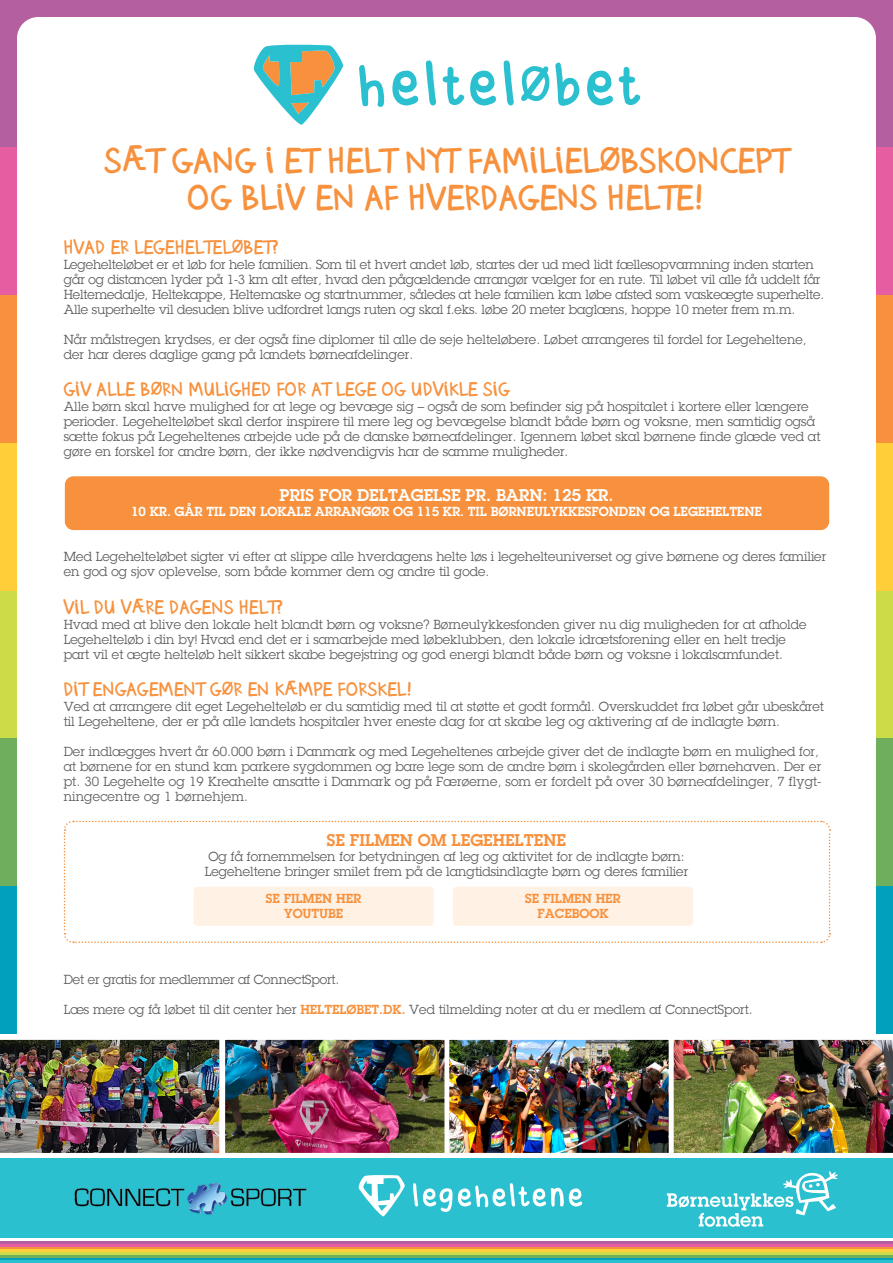
<style>
.page{position:relative;width:893px;height:1263px;background:#fff}
.page>*{position:absolute;margin:0;border:0;box-sizing:border-box;transform-origin:0 0}
.t1{font:30px/37.5px "Sikkerhedsklub";color:#f7913d;text-align:center}
.t2{font:16.5px "Sikkerhedsklub";color:#f7913d}
.t3{font:600 16.5px "Lubalin Graph";color:#fff}
.t4{font:600 16.5px "Lubalin Graph";color:#f7913d}
.t5{font:12.75px/15px "Lubalin Graph";color:#58595b}
.t6{font:600 12.75px "Lubalin Graph";color:#fff}
.t7{font:600 12.75px/15px "Lubalin Graph";color:#f7913d;text-align:center}
.s1{font-weight:600;color:#f7913d}
</style>
<div class="page">
<div style="left:0;top:0;width:893px;height:148px;background:#b45f9f"></div>
<div style="left:0;top:590px;width:893px;height:148px;background:#ccdc48"></div>
<div style="left:0;top:295px;width:893px;height:148px;background:#f7913d"></div>
<div style="left:0;top:886px;width:893px;height:147px;background:#01a0bb"></div>
<div style="left:0;top:148px;width:893px;height:147px;background:#e75da2"></div>
<div style="left:0;top:738px;width:893px;height:148px;background:#6eae5c"></div>
<div style="left:0;top:443px;width:893px;height:147px;background:#ffce38"></div>
<div style="left:0;top:1158px;width:893px;height:79px;background:#2bc0cf"></div>
<hr style="left:0;top:1241px;width:893px;height:3px;background:#b45f9f">
<hr style="left:0;top:1252px;width:893px;height:3px;background:#ccdc48">
<hr style="left:0;top:1247px;width:893px;height:2px;background:#f7913d">
<hr style="left:0;top:1257px;width:893px;height:3px;background:#01a0bb">
<hr style="left:0;top:1244px;width:893px;height:3px;background:#e75da2">
<hr style="left:0;top:1255px;width:893px;height:2px;background:#6eae5c">
<hr style="left:0;top:1249px;width:893px;height:3px;background:#ffce38">
<hr style="left:0;top:1260px;width:893px;height:3px;background:#2bc0cf">
<svg style="left:358px;top:1175px;width:47px;height:42px"></svg>
<svg style="left:413px;top:1183px;width:39px;height:29px"></svg>
<svg style="left:458px;top:1183px;width:124px;height:24px"></svg>
<svg style="left:667px;top:1171px;width:171px;height:56px"></svg>
<img style="left:74px;top:1183px;width:233px;height:32px">
<div style="left:17px;top:17px;width:859px;height:1054px;background:#fff;border-radius:21px"></div>
<svg style="left:253px;top:44px;width:90px;height:81px"></svg>
<svg style="left:359px;top:65px;width:25px;height:42px"></svg>
<svg style="left:392px;top:71px;width:26px;height:34px"></svg>
<svg style="left:426px;top:61px;width:10px;height:44px"></svg>
<svg style="left:443px;top:67px;width:21px;height:38px"></svg>
<svg style="left:470px;top:71px;width:26px;height:34px"></svg>
<svg style="left:504px;top:61px;width:10px;height:44px"></svg>
<svg style="left:521px;top:66px;width:28px;height:35px"></svg>
<svg style="left:555px;top:63px;width:24px;height:43px"></svg>
<svg style="left:587px;top:71px;width:26px;height:34px"></svg>
<svg style="left:619px;top:67px;width:21px;height:38px"></svg>
<img style="left:0;top:1039px;width:220px;height:114px">
<img style="left:450px;top:1041px;width:218px;height:111px">
<div style="left:446px;top:1037px;width:226px;height:119px;border:3px solid #fff"></div>
<img style="left:226px;top:1041px;width:218px;height:111px">
<div style="left:222px;top:1037px;width:226px;height:119px;border:3px solid #fff"></div>
<img style="left:671px;top:1037px;width:222px;height:119px">
<div style="left:65px;top:476px;width:764px;height:54px;background:#f7913d;border-radius:9px"></div>
<svg style="left:63px;top:820px;width:768px;height:123px"></svg>
<div style="left:193px;top:887px;width:241px;height:39px;background:#fff1e4;border-radius:4px"></div>
<div style="left:453px;top:887px;width:240px;height:39px;background:#fff1e4;border-radius:4px"></div>
<h1 class="t1" style="left:104px;top:142px;width:686px">SÆT GANG I ET HELT NYT FAMILIELØBSKONCEPT<br>OG BLIV EN AF HVERDAGENS HELTE!</h1>
<p class="t2" style="left:64px;top:236px;width:216px">HVAD ER LEGEHELTELØBET?</p>
<p class="t5" style="left:64px;top:256px;width:762px">Legehelteløbet er et løb for hele familien. Som til et hvert andet løb, startes der ud med lidt fællesopvarmning inden starten går og distancen lyder på 1-3 km alt efter, hvad den pågældende arrangør vælger for en rute. Til løbet vil alle få uddelt får Heltemedalje, Heltekappe, Heltemaske og startnummer, således at hele familien kan løbe afsted som vaskeægte superhelte.<br>Alle superhelte vil desuden blive udfordret langs ruten og skal f.eks. løbe 20 meter baglæns, hoppe 10 meter frem m.m.</p>
<p class="t5" style="left:64px;top:331px;width:744px">Når målstregen krydses, er der også fine diplomer til alle de seje helteløbere. Løbet arrangeres til fordel for Legeheltene, der har deres daglige gang på landets børneafdelinger.</p>
<p class="t2" style="left:64px;top:379px;width:448px">GIV ALLE BØRN MULIGHED FOR AT LEGE OG UDVIKLE SIG</p>
<p class="t5" style="left:64px;top:399px;width:758px">Alle børn skal have mulighed for at lege og bevæge sig – også de som befinder sig på hospitalet i kortere eller længere perioder. Legehelteløbet skal derfor inspirere til mere leg og bevægelse blandt både børn og voksne, men samtidig også sætte fokus på Legeheltenes arbejde ude på de danske børneafdelinger. Igennem løbet skal børnene finde glæde ved at gøre en forskel for andre børn, der ikke nødvendigvis har de samme muligheder.</p>
<p class="t3" style="left:279px;top:484px;width:335px">PRIS FOR DELTAGELSE PR. BARN: 125 KR.</p>
<p class="t6" style="left:131px;top:503px;width:632px">10 KR. GÅR TIL DEN LOKALE ARRANGØR OG 115 KR. TIL BØRNEULYKKESFONDEN OG LEGEHELTENE</p>
<p class="t5" style="left:64px;top:549px;width:764px">Med Legehelteløbet sigter vi efter at slippe alle hverdagens helte løs i legehelteuniverset og give børnene og deres familier en god og sjov oplevelse, som både kommer dem og andre til gode.</p>
<p class="t2" style="left:64px;top:596px;width:221px">VIL DU VÆRE DAGENS HELT?</p>
<p class="t5" style="left:64px;top:616px;width:744px">Hvad med at blive den lokale helt blandt børn og voksne? Børneulykkesfonden giver nu dig muligheden for at afholde<br>Legehelteløb i din by! Hvad end det er i samarbejde med løbeklubben, den lokale idrætsforening eller en helt tredje part vil et ægte helteløb helt sikkert skabe begejstring og god energi blandt både børn og voksne i lokalsamfundet.</p>
<p class="t2" style="left:64px;top:679px;width:350px">DIT ENGAGEMENT GØR EN KÆMPE FORSKEL!</p>
<p class="t5" style="left:64px;top:699px;width:762px">Ved at arrangere dit eget Legehelteløb er du samtidig med til at støtte et godt formål. Overskuddet fra løbet går ubeskåret til Legeheltene, der er på alle landets hospitaler hver eneste dag for at skabe leg og aktivering af de indlagte børn.</p>
<p class="t5" style="left:64px;top:744px;width:759px">Der indlægges hvert år 60.000 børn i Danmark og med Legeheltenes arbejde giver det de indlagte børn en mulighed for, at børnene for en stund kan parkere sygdommen og bare lege som de andre børn i skolegården eller børnehaven. Der er pt. 30 Legehelte og 19 Kreahelte ansatte i Danmark og på Færøerne, som er fordelt på over 30 børneafdelinger, 7 flygt&shy;ningecentre og 1 børnehjem.</p>
<p class="t4" style="left:327px;top:829px;width:241px">SE FILMEN OM LEGEHELTENE</p>
<p class="t5" style="left:205px;top:849px;width:485px">Og få fornemmelsen for betydningen af leg og aktivitet for de indlagte børn:<br>Legeheltene bringer smilet frem på de langtidsindlagte børn og deres familier</p>
<p class="t7" style="left:266px;top:891px;width:97px">SE FILMEN HER<br>YOUTUBE</p>
<p class="t7" style="left:525px;top:891px;width:97px">SE FILMEN HER<br>FACEBOOK</p>
<p class="t5" style="left:64px;top:972px;width:277px">Det er gratis for medlemmer af ConnectSport.</p>
<p class="t5" style="left:64px;top:1002px;width:690px">Læs mere og få løbet til dit center her <span class="s1">HELTELØBET.DK.</span> Ved tilmelding noter at du er medlem af ConnectSport.</p>
</div>
